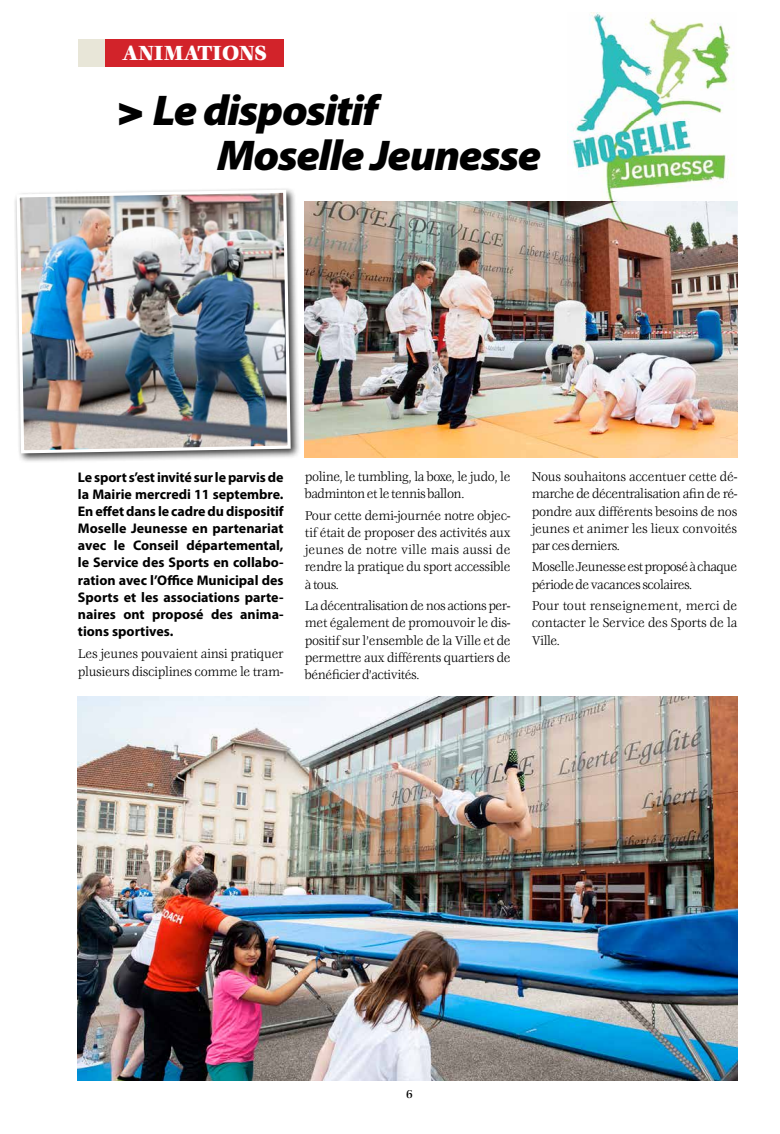
<style>
.page{position:relative;width:780px;height:1134px;background:#fff}
.page>*{position:absolute;margin:0;border:0;box-sizing:border-box;transform-origin:0 0}
.t1{font:italic 900 43.25px/45px "Myriad Pro";letter-spacing:-.03em;color:#000;scale:1.04 1}
.t2{font:900 22.5px "Veljovic Std";color:#fff;scale:.94 1}
.t3{font:14px/17.1px "Veljovic Std";letter-spacing:-.025em;color:#000;text-align:justify;scale:.94 1}
.t4{font:700 14px/17.1px "Myriad Pro";color:#000;text-align:justify}
.t5{font:500 12.5px "Veljovic Std";color:#000}
.s1{font-family:"Helvetica Neue LT Std"}
</style>
<div class="page">
<div style="left:78px;top:39px;width:27px;height:27px;background:#e8e6d8"></div>
<div style="left:105px;top:39px;width:178px;height:27px;background:#d2232a"></div>
<img style="left:305px;top:202px;width:432px;height:255px">
<img style="left:78px;top:696px;width:659px;height:385px">
<div style="left:13px;top:186px;width:288px;height:277px;background:#000;opacity:.75"></div>
<img style="left:15px;top:188px;width:277px;height:267px">
<img style="left:567px;top:12px;width:169px;height:219px">
<h2 class="t2" style="left:122px;top:40px;width:155px">ANIMATIONS</h2>
<h1 class="t1" style="left:217px;top:87px;width:313px;text-indent:-100px"><span class="s1">&gt;</span> Le dispositif<br>Moselle Jeunesse</h1>
<p class="t4" style="left:78px;top:468px;width:207px">Le sport s’est invité sur le parvis de la Mairie mercredi 11 septembre.<br>En effet dans le cadre du dispositif Moselle Jeunesse en partenariat avec le Conseil départemental, le Service des Sports en collabo&shy;ration avec l’Office Municipal des Sports et les associations parte&shy;naires ont proposé des anima&shy;tions sportives.</p>
<p class="t3" style="left:78px;top:646px;width:220px">Les jeunes pouvaient ainsi pratiquer plusieurs disciplines comme le tram-</p>
<p class="t3" style="left:305px;top:469px;width:220px">poline, le tumbling, la boxe, le judo, le badminton et le tennis ballon.</p>
<p class="t3" style="left:305px;top:508px;width:220px">Pour cette demi-journée notre objec&shy;tif était de proposer des activités aux jeunes de notre ville mais aussi de rendre la pratique du sport accessible à tous.</p>
<p class="t3" style="left:305px;top:598px;width:220px">La décentralisation de nos actions per&shy;met également de promouvoir le dis&shy;positif sur l’ensemble de la Ville et de permettre aux différents quartiers de bénéficier d’activités.</p>
<p class="t3" style="left:531px;top:469px;width:220px">Nous souhaitons accentuer cette dé&shy;marche de décentralisation afin de ré&shy;pondre aux différents besoins de nos jeunes et animer les lieux convoités par ces derniers.</p>
<p class="t3" style="left:531px;top:559px;width:220px">Moselle Jeunesse est proposé à chaque période de vacances scolaires.</p>
<p class="t3" style="left:531px;top:598px;width:220px">Pour tout renseignement, merci de contacter le Service des Sports de la Ville.</p>
<p class="t5" style="left:406px;top:1087px;width:8px">6</p>
</div>
